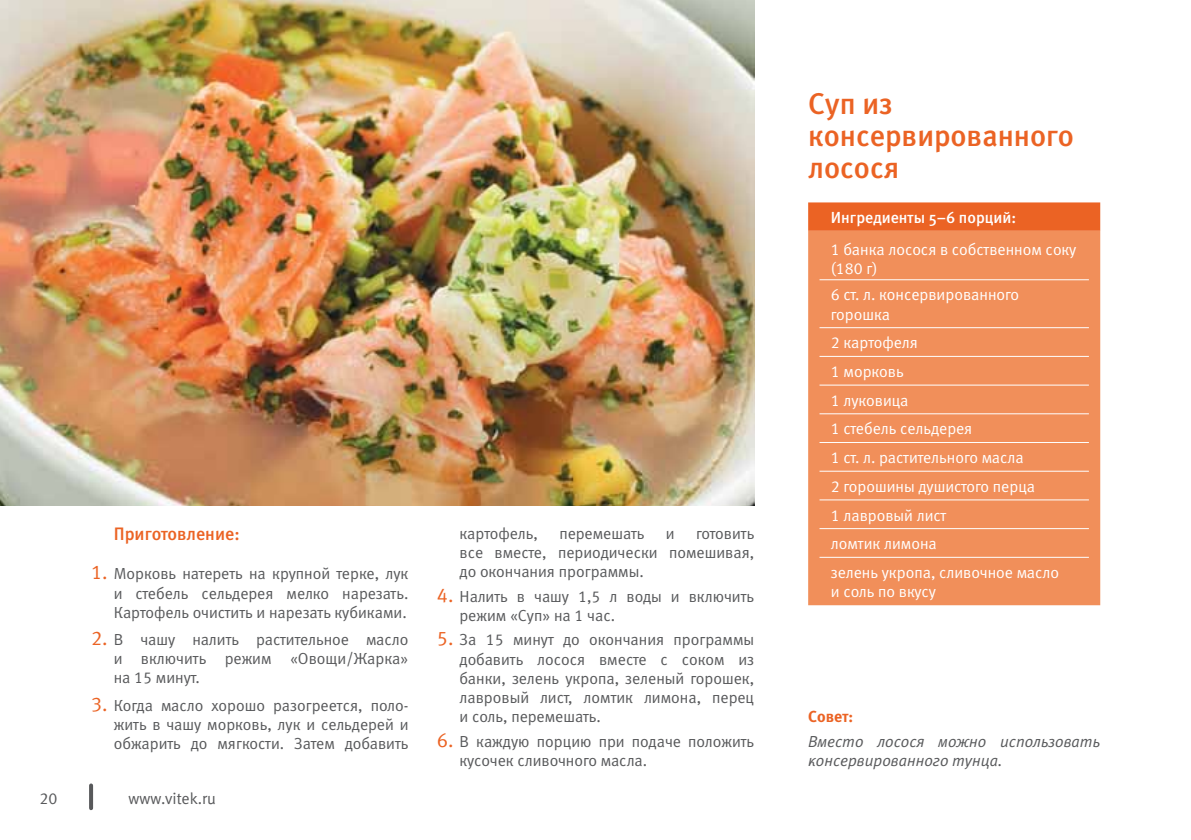
<style>
.page{position:relative;width:1191px;height:840px;background:#fff}
.page>*{position:absolute;margin:0;border:0;box-sizing:border-box;transform-origin:0 0}
.t1{font:30px/32px "Meta Medium C";color:#eb6324}
.t2{font:18px "Meta Medium C";color:#eb6324}
.t3{font:16px/19.2px "Meta Normal LFC";color:#58595b;text-align:justify}
.t4{font:16px/28.6px "Meta Normal LFC";color:#fff}
.t5{font:italic 16px/19.2px "Meta Normal LFC";color:#58595b}
.t6{font:16px "Meta Medium C";color:#fff}
.t7{font:16px "Meta Bold LFC";color:#eb6324}
.s1{font-size:20px;color:#eb6324}
</style>
<div class="page">
<svg style="left:89px;top:785px;width:4px;height:22px"></svg>
<svg style="left:808px;top:202px;width:292px;height:29px;background:#eb6629"></svg>
<div style="left:808px;top:231px;width:292px;height:374px;background:#f18f5a"></div>
<hr style="left:819px;top:442px;width:270px;height:1px;background:#fff">
<hr style="left:819px;top:470px;width:270px;height:1px;background:#fff">
<hr style="left:819px;top:499px;width:270px;height:1px;background:#fff">
<hr style="left:819px;top:528px;width:270px;height:1px;background:#fff">
<hr style="left:819px;top:279px;width:270px;height:1px;background:#fff">
<hr style="left:819px;top:327px;width:270px;height:1px;background:#fff">
<hr style="left:819px;top:356px;width:270px;height:1px;background:#fff">
<hr style="left:819px;top:384px;width:270px;height:1px;background:#fff">
<hr style="left:819px;top:413px;width:270px;height:1px;background:#fff">
<hr style="left:819px;top:556px;width:270px;height:1px;background:#fff">
<img style="left:0;top:0;width:754px;height:505px">
<p class="t2" style="left:114px;top:523px;width:127px">Приготовление:</p>
<p class="t3" style="left:114px;top:563px;width:296px;text-indent:-23px"><span class="s1">1.</span> Морковь натереть на крупной терке, лук и стебель сельдерея мелко нарезать.<br>Картофель очистить и нарезать кубиками.</p>
<p class="t3" style="left:114px;top:629px;width:296px;text-indent:-23px"><span class="s1">2.</span> В чашу налить растительное масло и включить режим «Овощи/Жарка» на 15 минут.</p>
<p class="t3" style="left:114px;top:695px;width:296px;text-indent:-23px"><span class="s1">3.</span> Когда масло хорошо разогреется, поло&shy;жить в чашу морковь, лук и сельдерей и обжарить до мягкости. Затем добавить</p>
<p class="t3" style="left:40px;top:788px;width:19px">20</p>
<p class="t3" style="left:129px;top:788px;width:89px">www.vitek.ru</p>
<p class="t3" style="left:459px;top:523px;width:80px">картофель,</p>
<p class="t3" style="left:559px;top:523px;width:87px">перемешать</p>
<p class="t3" style="left:666px;top:523px;width:10px">и</p>
<p class="t3" style="left:459px;top:523px;width:296px;text-indent:236px">готовить все вместе, периодически помешивая, до окончания программы.</p>
<p class="t3" style="left:459px;top:586px;width:296px;text-indent:-23px"><span class="s1">4.</span> Налить в чашу 1,5 л воды и включить режим «Суп» на 1 час.</p>
<p class="t3" style="left:459px;top:629px;width:296px;text-indent:-23px"><span class="s1">5.</span> За 15 минут до окончания программы добавить лосося вместе с соком из банки, зелень укропа, зеленый горошек, лавровый лист, ломтик лимона, перец и соль, перемешать.</p>
<p class="t3" style="left:459px;top:731px;width:296px;text-indent:-23px"><span class="s1">6.</span> В каждую порцию при подаче положить кусочек сливочного масла.</p>
<h1 class="t1" style="left:808px;top:88px;width:267px">Суп из консервированного лосося</h1>
<p class="t6" style="left:831px;top:208px;width:187px">Ингредиенты 5–6 порций:</p>
<p class="t4" style="left:831px;top:239px;width:247px;line-height:19.2px">1 банка лосося в собственном соку (180 г)</p>
<p class="t4" style="left:831px;top:285px;width:190px;line-height:19.2px">6 ст. л. консервированного горошка</p>
<p class="t4" style="left:831px;top:328px;width:230px">2 картофеля<br>1 морковь<br>1 луковица<br>1 стебель сельдерея<br>1 ст. л. растительного масла<br>2 горошины душистого перца<br>1 лавровый лист<br>ломтик лимона<br>зелень укропа, сливочное масло</p>
<p class="t4" style="left:831px;top:577px;width:106px">и соль по вкусу</p>
<p class="t7" style="left:808px;top:706px;width:47px">Совет:</p>
<p class="t5" style="left:808px;top:731px;width:293px">Вместо лосося можно использовать консервированного тунца.</p>
</div>
